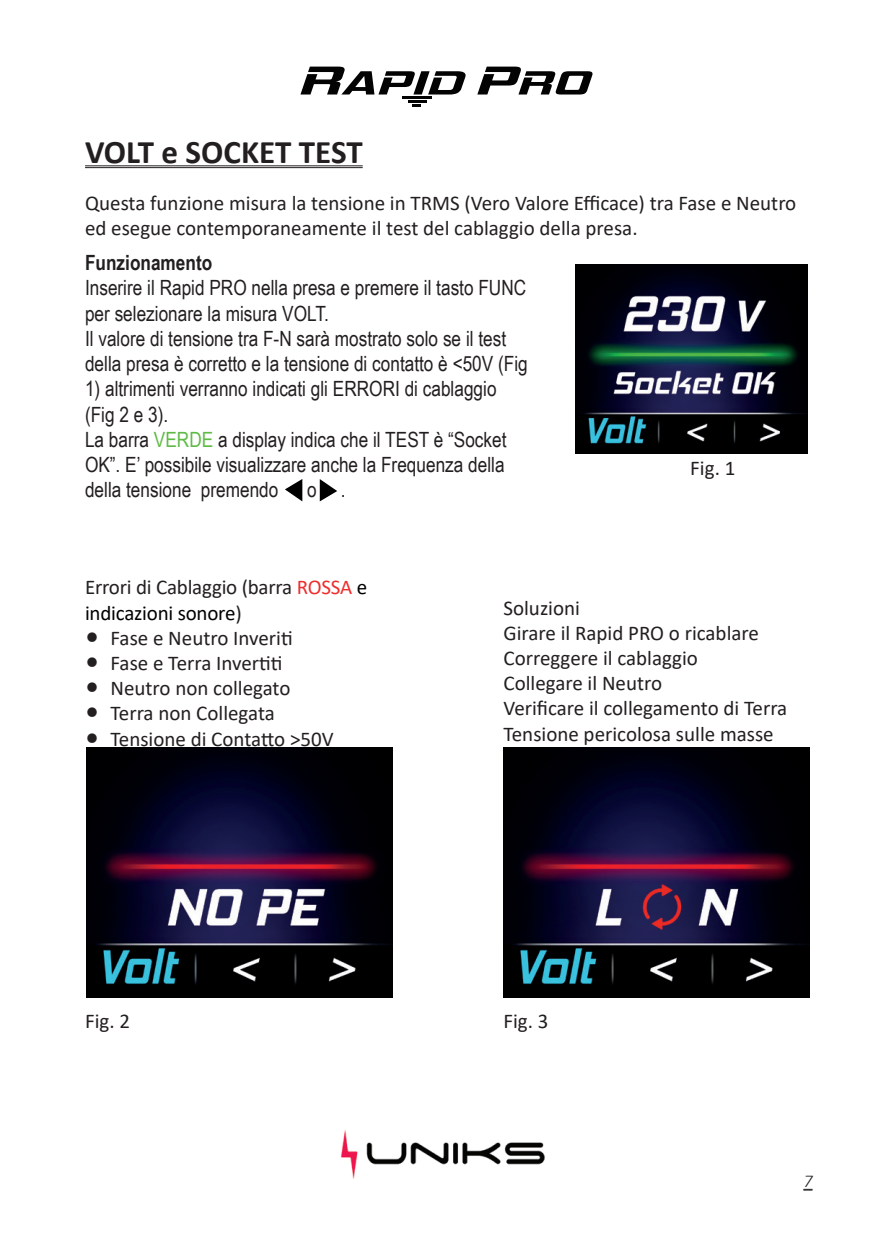
<style>
.page{position:relative;width:893px;height:1259px;background:#fff}
.page>*{position:absolute;margin:0;border:0;box-sizing:border-box;transform-origin:0 0}
.t1{font:700 33px "Calibri";color:#231f20}
.t2{font:21px/25.2px "Calibri";color:#231f20}
.t3{font:21px/25.2px "Arial Narrow";color:#231f20}
.t4{font:700 21px "Arial Narrow";color:#231f20}
.t5{font:italic 300 18px "Calibri";color:#231f20}
.s1{color:#60bb46}
.s2{color:#ee2d2d}
.s3{color:#000001}
.s4{font-family:"Minion Pro";font-size:36px}
</style>
<div class="page">
<svg style="left:803px;top:1188px;width:9px;height:2px"></svg>
<img style="left:340px;top:1130px;width:205px;height:49px">
<svg style="left:300px;top:67px;width:166px;height:27px"></svg>
<svg style="left:477px;top:67px;width:115px;height:27px"></svg>
<hr style="left:403px;top:96px;width:29px;height:3px;background:#030303">
<hr style="left:408px;top:100px;width:18px;height:3px;background:#030303">
<svg style="left:412px;top:104px;width:9px;height:3px"></svg>
<hr style="left:85px;top:165px;width:278px;height:1px;background:#231f20">
<hr style="left:85px;top:167px;width:278px;height:1px;background:#231f20">
<img style="left:576px;top:264px;width:232px;height:190px">
<img style="left:86px;top:747px;width:306px;height:250px">
<img style="left:503px;top:747px;width:306px;height:250px">
<svg style="left:285px;top:479px;width:17px;height:22px"></svg>
<svg style="left:320px;top:479px;width:17px;height:22px"></svg>
<h1 class="t1" style="left:85px;top:129px;width:279px">VOLT e SOCKET TEST</h1>
<p class="t2" style="left:85px;top:190px;width:713px">Questa funzione misura la tensione in TRMS (Vero Valore Efficace) tra Fase e Neutro ed esegue contemporaneamente il test del cablaggio della presa.</p>
<p class="t4" style="left:85px;top:247px;width:129px">Funzionamento</p>
<p class="t3" style="left:85px;top:275px;width:444px">Inserire il Rapid PRO nella presa e premere il tasto FUNC per selezionare la misura VOLT.<br>Il valore di tensione tra F-N sarà mostrato solo se il test della presa è corretto e la tensione di contatto è &lt;50V (Fig</p>
<p class="t3" style="left:85px;top:375px;width:423px">1) altrimenti verranno indicati gli ERRORI di cablaggio (Fig 2 e 3).<br>La barra <span class="s1">VERDE</span> a display indica che il TEST è “Socket OK”. E’ possibile visualizzare anche la Frequenza della della tensione premendo</p>
<p class="t3" style="left:307px;top:476px;width:40px">o .</p>
<p class="t2" style="left:690px;top:455px;width:47px">Fig. 1</p>
<p class="t2" style="left:85px;top:574px;width:284px">Errori di Cablaggio (barra <span class="s2">ROSSA</span> <span class="s3">e indicazioni sonore</span>)</p>
<p class="t2" style="left:85px;top:625px;width:209px"><span class="s4">•</span> Fase e Neutro Inveriti</p>
<p class="t2" style="left:85px;top:650px;width:199px"><span class="s4">•</span> Fase e Terra Invertiti</p>
<p class="t2" style="left:85px;top:675px;width:207px"><span class="s4">•</span> Neutro non collegato</p>
<p class="t2" style="left:85px;top:700px;width:191px"><span class="s4">•</span> Terra non Collegata</p>
<p class="t2" style="left:85px;top:725px;width:250px"><span class="s4">•</span> Tensione di Contatto &gt;50V</p>
<p class="t2" style="left:503px;top:594px;width:285px">Soluzioni<br>Girare il Rapid PRO o ricablare<br>Correggere il cablaggio<br>Collegare il Neutro<br>Verificare il collegamento di Terra<br>Tensione pericolosa sulle masse</p>
<p class="t2" style="left:85px;top:1007px;width:47px">Fig. 2</p>
<p class="t2" style="left:503px;top:1007px;width:47px">Fig. 3</p>
<p class="t5" style="left:803px;top:1170px;width:11px">7</p>
</div>
